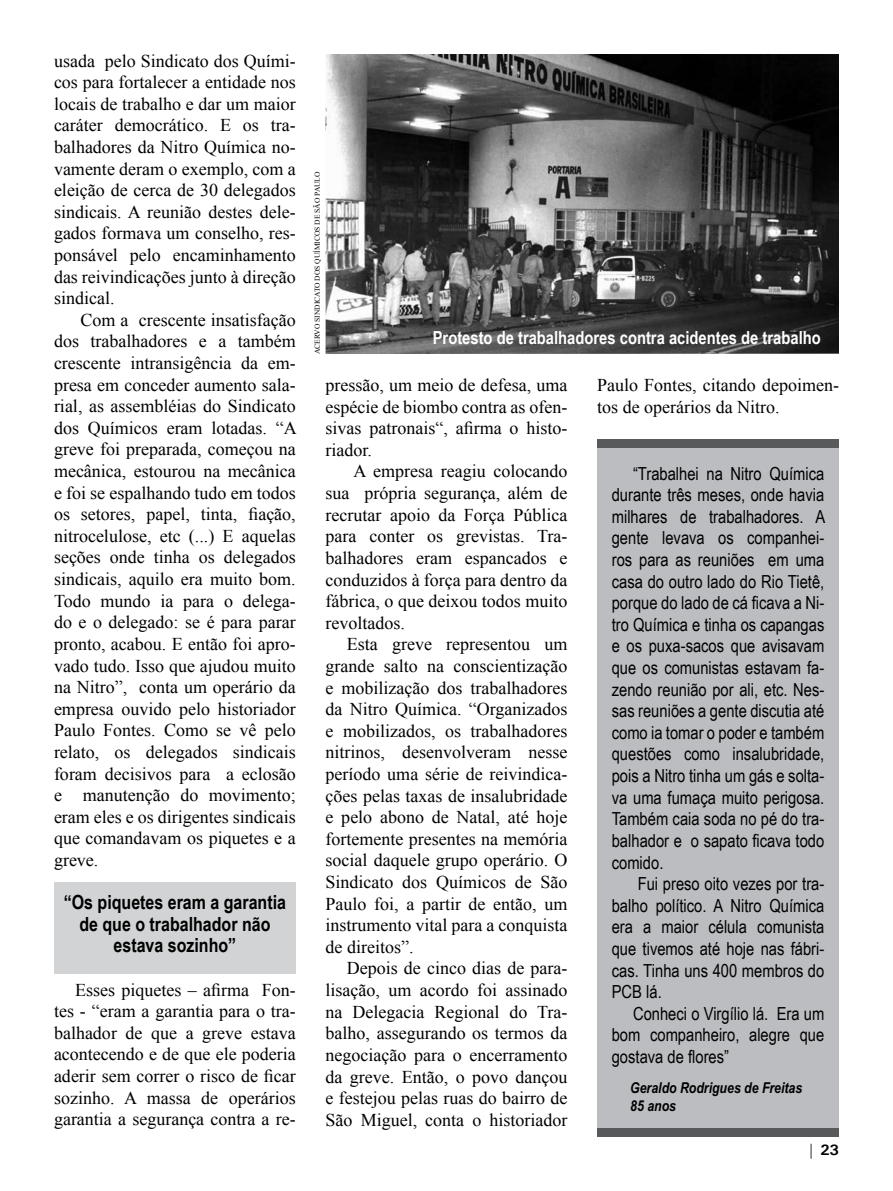
<style>
.page{position:relative;width:893px;height:1191px;background:#fff}
.page>*{position:absolute;margin:0;border:0;box-sizing:border-box;transform-origin:0 0}
.t1{font:700 19.5px/21.6px "Arial Narrow";color:#000;text-align:center}
.t2{font:18px/21.6px "Times New Roman";color:#000;text-align:justify}
.t3{font:18px/21.6px "Arial Narrow";color:#000;text-align:justify}
.t4{font:700 18px "Arial Narrow";color:#fff}
.t5{font:italic 700 15px/18px "Arial Narrow";color:#000}
.t6{font:700 15px "Univers";color:#000}
.t7{font:7.5px "Times New Roman";color:#000}
</style>
<div class="page">
<img style="left:326px;top:54px;width:513px;height:300px">
<div style="left:597px;top:446px;width:242px;height:691px;background:#bcbdc0"></div>
<div style="left:54px;top:882px;width:242px;height:92px;background:#d1d3d4"></div>
<div style="left:597px;top:439px;width:242px;height:8px;background:#58595b"></div>
<div style="left:597px;top:1128px;width:242px;height:9px;background:#58595b"></div>
<p class="t2" style="left:54px;top:49px;width:243px">usada pelo Sindicato dos Quími&shy;cos para fortalecer a entidade nos locais de trabalho e dar um maior caráter democrático. E os tra&shy;balhadores da Nitro Química no&shy;vamente deram o exemplo, com a eleição de cerca de 30 delegados sindicais. A reunião destes dele&shy;gados formava um conselho, res&shy;ponsável pelo encaminhamento das reivindicações junto à direção sindical.</p>
<p class="t2" style="left:54px;top:309px;width:244px;text-indent:26px">Com a crescente insatisfação dos trabalhadores e a também crescente intransigência da em&shy;presa em conceder aumento sala&shy;rial, as assembléias do Sindicato dos Químicos eram lotadas. “A greve foi preparada, começou na mecânica, estourou na mecânica e foi se espalhando tudo em todos os setores, papel, tinta, fiação, nitrocelulose, etc (...) E aquelas seções onde tinha os delegados sindicais, aquilo era muito bom.<br>Todo mundo ia para o delega&shy;do e o delegado: se é para parar pronto, acabou. E então foi apro&shy;vado tudo. Isso que ajudou muito na Nitro”, conta um operário da empresa ouvido pelo historiador Paulo Fontes. Como se vê pelo relato, os delegados sindicais foram decisivos para a eclosão e manutenção do movimento; eram eles e os dirigentes sindicais que comandavam os piquetes e a greve.</p>
<p class="t1" style="left:64px;top:890px;width:224px">“Os piquetes eram a garantia de que o trabalhador não estava sozinho”</p>
<p class="t2" style="left:54px;top:978px;width:243px;text-indent:21px">Esses piquetes – afirma Fon&shy;tes - “eram a garantia para o tra&shy;balhador de que a greve estava acontecendo e de que ele poderia aderir sem correr o risco de ficar sozinho. A massa de operários garantia a segurança contra a re-</p>
<p class="t7" style="left:312px;top:354px;width:184px;rotate:-90deg">acervo Sindicato dos Químicos de São Paulo</p>
<p class="t4" style="left:433px;top:324px;width:389px">Protesto de trabalhadores contra acidentes de trabalho</p>
<p class="t2" style="left:326px;top:374px;width:243px">pressão, um meio de defesa, uma espécie de biombo contra as ofen&shy;sivas patronais“, afirma o histo&shy;riador.</p>
<p class="t2" style="left:326px;top:460px;width:243px;text-indent:28px">A empresa reagiu colocando sua própria segurança, além de recrutar apoio da Força Pública para conter os grevistas. Tra&shy;balhadores eram espancados e conduzidos à força para dentro da fábrica, o que deixou todos muito revoltados.</p>
<p class="t2" style="left:326px;top:633px;width:243px;text-indent:21px">Esta greve representou um grande salto na conscientização e mobilização dos trabalhadores da Nitro Química. “Organizados e mobilizados, os trabalhadores nitrinos, desenvolveram nesse período uma série de reivindica&shy;ções pelas taxas de insalubridade e pelo abono de Natal, até hoje fortemente presentes na memória social daquele grupo operário. O Sindicato dos Químicos de São Paulo foi, a partir de então, um instrumento vital para a conquista de direitos”.</p>
<p class="t2" style="left:326px;top:957px;width:243px;text-indent:21px">Depois de cinco dias de para&shy;lisação, um acordo foi assinado na Delegacia Regional do Tra&shy;balho, assegurando os termos da negociação para o encerramento da greve. Então, o povo dançou e festejou pelas ruas do bairro de São Miguel, conta o historiador</p>
<p class="t2" style="left:597px;top:374px;width:243px">Paulo Fontes, citando depoimen&shy;tos de operários da Nitro.</p>
<p class="t3" style="left:612px;top:462px;width:215px;text-indent:21px">“Trabalhei na Nitro Química durante três meses, onde havia milhares de trabalhadores. A gente levava os companhei&shy;ros para as reuniões em uma casa do outro lado do Rio Tietê, porque do lado de cá ficava a Ni&shy;tro Química e tinha os capangas e os puxa-sacos que avisavam que os comunistas estavam fa&shy;zendo reunião por ali, etc. Nes&shy;sas reuniões a gente discutia até como ia tomar o poder e também questões como insalubridade, pois a Nitro tinha um gás e solta&shy;va uma fumaça muito perigosa.<br>Também caia soda no pé do tra&shy;balhador e o sapato ficava todo comido.</p>
<p class="t3" style="left:612px;top:873px;width:214px;text-indent:26px">Fui preso oito vezes por tra&shy;balho político. A Nitro Química era a maior célula comunista que tivemos até hoje nas fábri&shy;cas. Tinha uns 400 membros do PCB lá.</p>
<p class="t3" style="left:612px;top:1002px;width:214px;text-indent:21px">Conheci o Virgílio lá. Era um bom companheiro, alegre que gostava de flores”</p>
<p class="t5" style="left:630px;top:1078px;width:174px">Geraldo Rodrigues de Freitas<br>85 anos</p>
<p class="t6" style="left:808px;top:1140px;width:33px">| 23</p>
</div>
